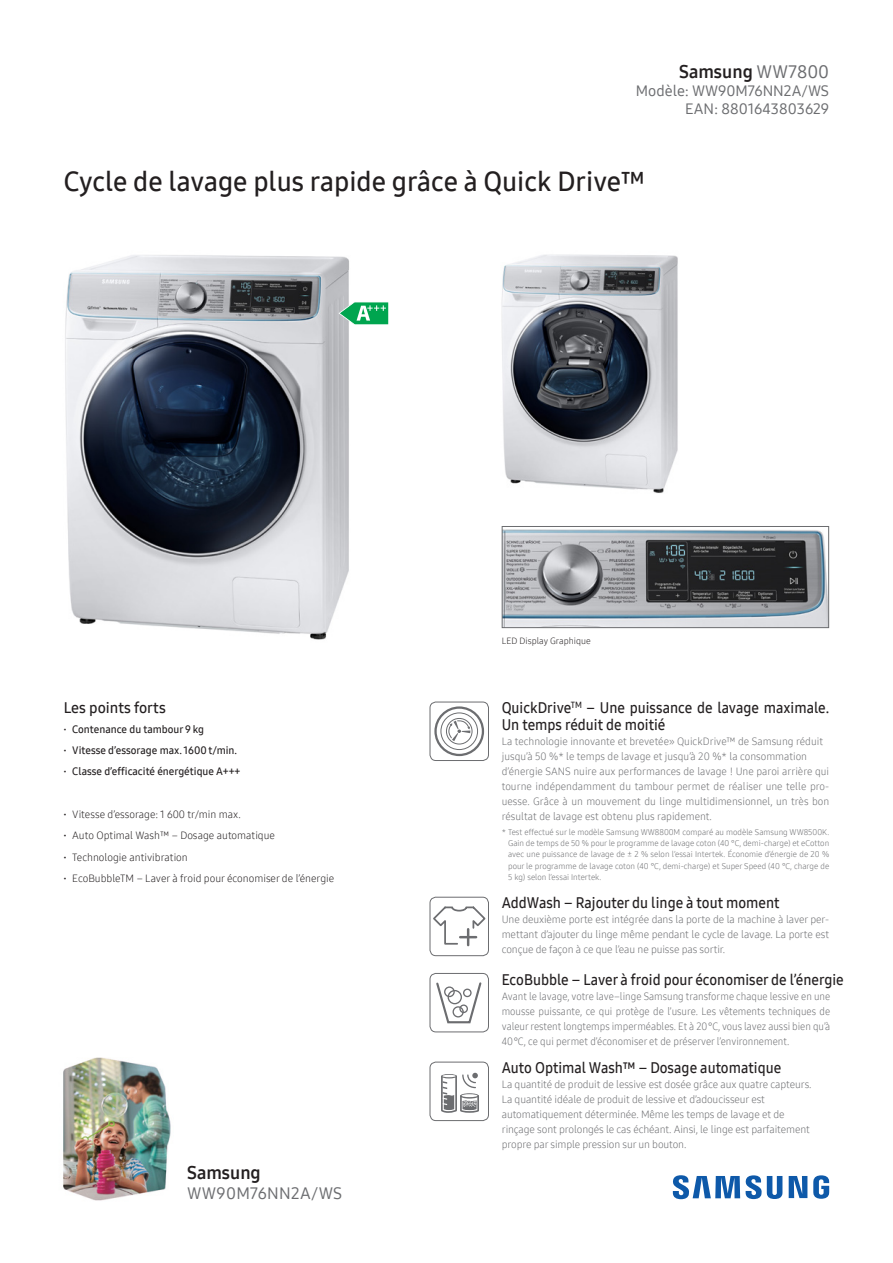
<style>
.page{position:relative;width:893px;height:1263px;background:#fff}
.page>*{position:absolute;margin:0;border:0;box-sizing:border-box;transform-origin:0 0}
.Titel{font:27px "Samsung One 600";color:#231f20}
.Kopf_Name{font:18px "Samsung One 700";color:#231f20}
.Fuss_Samsung{font:18px "Samsung One 700";color:#231f20}
.Fuss_Name{font:16.5px "Samsung One 500";letter-spacing:.02em;color:#6c6d70}
.Feature_Titel{font:15px/16.5px "Samsung One 600";color:#231f20;scale:.95 1}
.Kopf_Modell{font:15px "Samsung One 500";color:#6c6d70}
.Kopf_EAN{font:15px "Samsung One 500";color:#6c6d70}
.F_Titel{font:15px "Samsung One 600";color:#231f20}
.Feature_Text{font:10.5px/15px "Samsung One 300";letter-spacing:-.01em;color:#6c6d70;text-align:justify}
.Feature_Text-2{font:10.5px/15px "Samsung One 300";letter-spacing:-.01em;color:#6c6d70;text-align:justify;scale:.95 1}
.t1{font:10.5px "Samsung One 300";color:#231f20}
.t2{font:10.5px "Samsung One 600";color:#231f20}
.Legende_Bild{font:9px "Samsung One 300";color:#231f20}
.Feature_Text-3{font:8.25px/11.2px "Samsung One 300";color:#6c6d70;text-align:justify}
.s1{font-family:"Samsung One 500";color:#6c6d70}
.s2{font-family:"Samsung One 800 C"}
</style>
<div class="page">
<svg style="left:673px;top:1175px;width:156px;height:24px"></svg>
<img style="left:63px;top:1057px;width:108px;height:144px">
<svg style="left:433px;top:906px;width:53px;height:39px"></svg>
<div style="left:430px;top:897px;width:59px;height:59px;border:1px solid #6c6d70;border-radius:6px"></div>
<div style="left:434px;top:706px;width:50px;height:50px;border:2px solid #6c6d70;border-radius:50%"></div>
<div style="left:441px;top:712px;width:37px;height:38px;border:1px solid #6c6d70;border-radius:50%"></div>
<div style="left:446px;top:718px;width:26px;height:26px;border:1px solid #6c6d70;border-radius:50%"></div>
<svg style="left:448px;top:720px;width:22px;height:21px"></svg>
<div style="left:430px;top:702px;width:59px;height:59px;border:1px solid #6c6d70;border-radius:6px"></div>
<svg style="left:436px;top:982px;width:46px;height:41px"></svg>
<div style="left:452px;top:1006px;width:12px;height:11px;border:1px solid #6c6d70;border-radius:50%"></div>
<div style="left:448px;top:990px;width:14px;height:14px;border:1px solid #6c6d70;border-radius:50%"></div>
<div style="left:444px;top:986px;width:11px;height:11px;border:1px solid #6c6d70;border-radius:50%"></div>
<div style="left:459px;top:1004px;width:9px;height:9px;border:1px solid #6c6d70;border-radius:50%"></div>
<div style="left:463px;top:988px;width:9px;height:9px;border:1px solid #6c6d70;border-radius:50%"></div>
<div style="left:430px;top:973px;width:59px;height:59px;border:1px solid #6c6d70;border-radius:6px"></div>
<img style="left:65px;top:255px;width:284px;height:385px">
<svg style="left:338px;top:302px;width:51px;height:23px"></svg>
<img style="left:504px;top:529px;width:323px;height:97px">
<div style="left:502px;top:526px;width:327px;height:102px;border:1px solid #6c6d70"></div>
<img style="left:501px;top:254px;width:177px;height:239px">
<svg style="left:441px;top:1073px;width:38px;height:40px"></svg>
<div style="left:430px;top:1062px;width:59px;height:59px;border:1px solid #6c6d70;border-radius:6px"></div>
<p class="Kopf_Name" style="left:679px;top:59px;width:152px">Samsung <span class="s1">WW7800</span></p>
<p class="Kopf_Modell" style="left:636px;top:80px;width:195px">Modèle: WW90M76NN2A/WS</p>
<p class="Kopf_EAN" style="left:685px;top:98px;width:145px">EAN: 8801643803629</p>
<p class="Titel" style="left:64px;top:163px;width:583px">Cycle de lavage plus rapide grâce à Quick Drive™</p>
<p class="F_Titel" style="left:64px;top:698px;width:104px">Les points forts</p>
<p class="t2" style="left:64px;top:722px;width:142px"><span class="s2">·</span> Contenance du tambour 9 kg</p>
<p class="t2" style="left:64px;top:743px;width:175px"><span class="s2">·</span> Vitesse d’essorage max. 1600 t/min.</p>
<p class="t2" style="left:64px;top:764px;width:178px"><span class="s2">·</span> Classe d’efficacité énergétique A+++</p>
<p class="t1" style="left:64px;top:807px;width:178px"><span class="s2">·</span> Vitesse d’essorage: 1 600 tr/min max.</p>
<p class="t1" style="left:64px;top:829px;width:213px"><span class="s2">·</span> Auto Optimal Wash™ – Dosage automatique</p>
<p class="t1" style="left:64px;top:850px;width:126px"><span class="s2">·</span> Technologie antivibration</p>
<p class="t1" style="left:64px;top:871px;width:272px"><span class="s2">·</span> EcoBubbleTM – Laver à froid pour économiser de l’énergie</p>
<p class="Fuss_Samsung" style="left:187px;top:1161px;width:75px">Samsung</p>
<p class="Fuss_Name" style="left:187px;top:1182px;width:157px">WW90M76NN2A/WS</p>
<p class="Legende_Bild" style="left:502px;top:634px;width:90px">LED Display Graphique</p>
<p class="Feature_Titel" style="left:502px;top:700px;width:346px">QuickDrive<sup>TM</sup> – Une puissance de lavage maximale.<br>Un temps réduit de moitié</p>
<p class="Feature_Text" style="left:502px;top:733px;width:323px">La technologie innovante et brevetée» QuickDrive™ de Samsung réduit</p>
<p class="Feature_Text" style="left:502px;top:748px;width:307px">jusqu’à 50 %* le temps de lavage et jusqu’à 20 %* la consommation</p>
<p class="Feature_Text" style="left:502px;top:763px;width:329px">d’énergie SANS nuire aux performances de lavage ! Une paroi arrière qui tourne indépendamment du tambour permet de réaliser une telle pro&shy;uesse. Grâce à un mouvement du linge multidimensionnel, un très bon résultat de lavage est obtenu plus rapidement.</p>
<p class="Feature_Text-3" style="left:508px;top:826px;width:323px;text-indent:-6px">* Test effectué sur le modèle Samsung WW8800M comparé au modèle Samsung WW8500K.<br>Gain de temps de 50 % pour le programme de lavage coton (40 °C, demi-charge) et eCotton avec une puissance de lavage de ± 2 % selon l’essai Intertek. Économie d’énergie de 20 % pour le programme de lavage coton (40 °C, demi-charge) et Super Speed (40 °C, charge de 5 kg) selon l’essai Intertek.</p>
<p class="Feature_Titel" style="left:502px;top:895px;width:294px">AddWash – Rajouter du linge à tout moment</p>
<p class="Feature_Text" style="left:502px;top:912px;width:329px">Une deuxième porte est intégrée dans la porte de la machine à laver per&shy;mettant d’ajouter du linge même pendant le cycle de lavage. La porte est conçue de façon à ce que l’eau ne puisse pas sortir.</p>
<p class="Feature_Titel" style="left:502px;top:971px;width:361px">EcoBubble – Laver à froid pour économiser de l’énergie</p>
<p class="Feature_Text-2" style="left:502px;top:988px;width:347px">Avant le lavage, votre lave–linge Samsung transforme chaque lessive en une mousse puissante, ce qui protège de l’usure. Les vêtements techniques de valeur restent longtemps imperméables. Et à 20 °C, vous lavez aussi bien qu’à 40 °C, ce qui permet d’économiser et de préserver l’environnement.</p>
<p class="Feature_Titel" style="left:502px;top:1060px;width:296px">Auto Optimal Wash™ – Dosage automatique</p>
<p class="Feature_Text" style="left:502px;top:1077px;width:311px">La quantité de produit de lessive est dosée grâce aux quatre capteurs.</p>
<p class="Feature_Text" style="left:502px;top:1092px;width:265px">La quantité idéale de produit de lessive et d’adoucisseur est</p>
<p class="Feature_Text" style="left:502px;top:1107px;width:284px">automatiquement déterminée. Même les temps de lavage et de</p>
<p class="Feature_Text" style="left:502px;top:1122px;width:310px">rinçage sont prolongés le cas échéant. Ainsi, le linge est parfaitement</p>
<p class="Feature_Text" style="left:502px;top:1137px;width:186px">propre par simple pression sur un bouton.</p>
</div>
